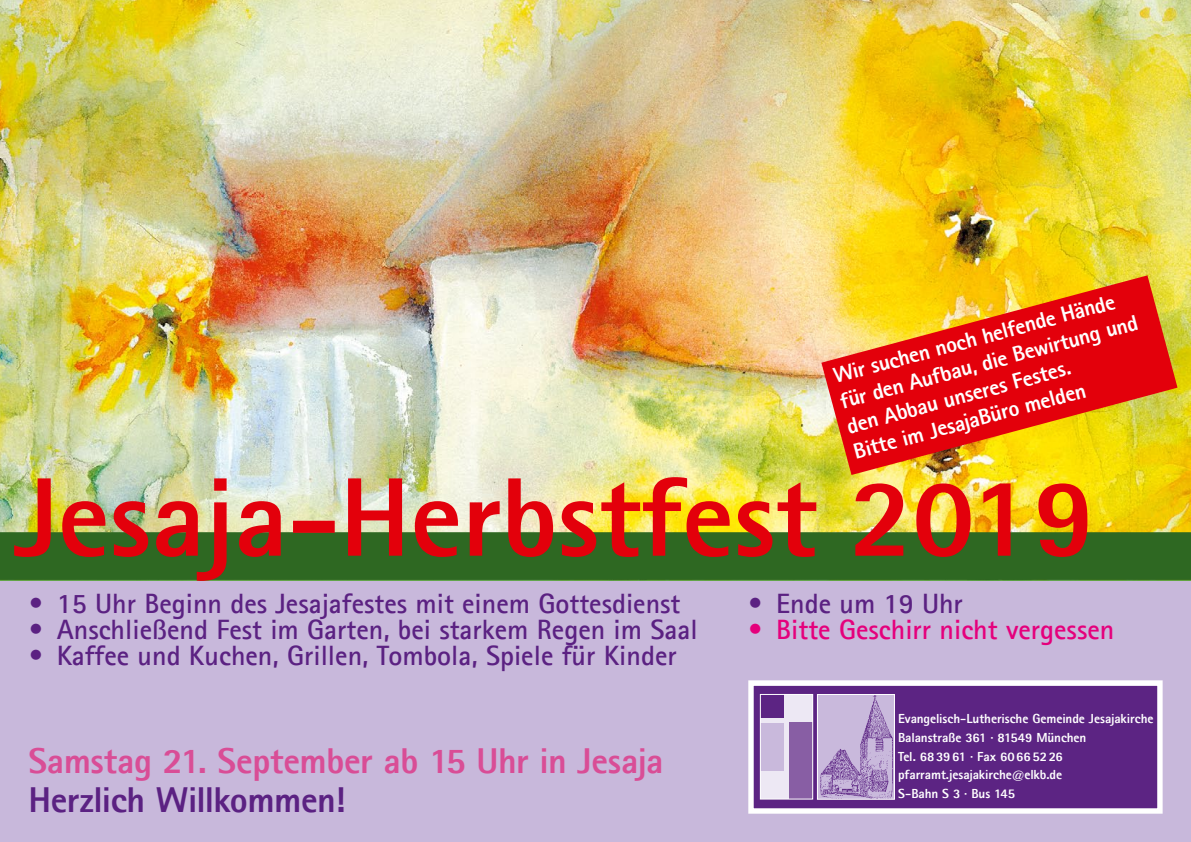
<style>
.page{position:relative;width:1191px;height:842px;background:#fff}
.page>*{position:absolute;margin:0;border:0;box-sizing:border-box;transform-origin:0 0}
.t1{font:800 112px "Agfa Rotis Sans Serif";color:#e3000b}
.t2{font:800 36px "Agfa Rotis Sans Serif";letter-spacing:-.01em;color:#d94d96}
.t3{font:800 36px "Agfa Rotis Sans Serif";letter-spacing:-.015em;color:#5b2182}
.t4{font:700 28px "Agfa Rotis Sans Serif";color:#5b2182}
.t5{font:700 28px "Agfa Rotis Sans Serif";color:#e5007c}
.t6{font:800 22px/26px "Agfa Rotis Sans Serif";color:#fff}
.t7{font:800 13.2px/18.7px "Agfa Rotis Sans Serif";letter-spacing:-.005em;color:#fff}
</style>
<div class="page">
<img style="left:0;top:0;width:1191px;height:532px">
<div style="left:0;top:580px;width:1191px;height:149px;background:#c8b8db"></div>
<div style="left:0;top:532px;width:1191px;height:48px;background:#2e6822"></div>
<div style="left:0;top:729px;width:1191px;height:113px;background:#c8b8db"></div>
<svg style="left:746px;top:678px;width:418px;height:136px;background:#875ea4"></svg>
<svg style="left:821px;top:275px;width:356px;height:200px;background:#e85f17"></svg>
<p class="t6" style="left:830px;top:363px;width:309px;rotate:-15deg">Wir suchen noch helfende Hände für den Aufbau, die Bewirtung und den Abbau unseres Festes.<br>Bitte im JesajaBüro melden</p>
<h1 class="t1" style="left:14px;top:446px;width:1082px">Jesaja-Herbstfest 2019</h1>
<p class="t4" style="left:28px;top:586px;width:653px">• 15 Uhr Beginn des Jesajafestes mit einem Gottesdienst</p>
<p class="t4" style="left:28px;top:612px;width:671px">• Anschließend Fest im Garten, bei starkem Regen im Saal</p>
<p class="t4" style="left:28px;top:638px;width:650px">• Kaffee und Kuchen, Grillen, Tombola, Spiele für Kinder</p>
<p class="t4" style="left:748px;top:586px;width:216px">• Ende um 19 Uhr</p>
<p class="t5" style="left:748px;top:612px;width:368px">• Bitte Geschirr nicht vergessen</p>
<p class="t2" style="left:28px;top:738px;width:636px">Samstag 21. September ab 15 Uhr in Jesaja</p>
<p class="t3" style="left:28px;top:777px;width:319px">Herzlich Willkommen!</p>
<p class="t7" style="left:898px;top:709px;width:257px">Evangelisch-Lutherische Gemeinde Jesajakirche<br>Balanstraße 361 · 81549 München<br>Tel. 683961 · Fax 60665226 pfarramt.jesajakirche@elkb.de<br>S-Bahn S 3 · Bus 145</p>
</div>
